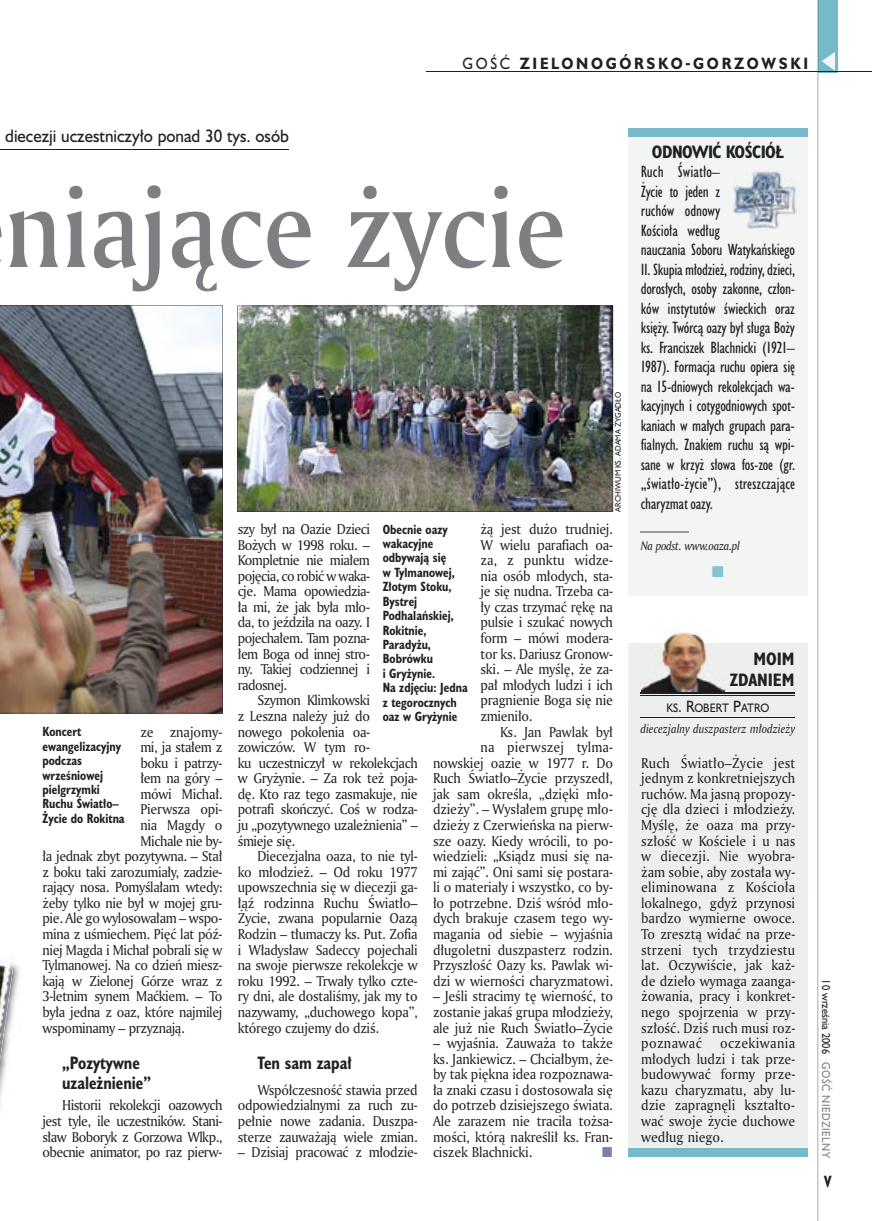
<style>
.page{position:relative;width:872px;height:1221px;background:#fff}
.page>*{position:absolute;margin:0;border:0;box-sizing:border-box;transform-origin:0 0}
.t1{font:108px "Amerigo Md PL";color:#7f7e83;scale:.9 1}
.t2{font:16.5px "Humanst 521 PL";color:#212125;scale:.94 1}
.t3{font:700 16.5px/19.5px "Humanst 521 Cn PL";color:#212125;scale:.94 1}
.t4{font:700 16.5px "Humanst 521 Cn PL";letter-spacing:-.03em;color:#212125}
.t5{font:700 16.5px/21px "Humanst 521 Cn PL";color:#212125;text-align:right}
.t6{font:15px/19.5px "Humanst 521 Cn PL";letter-spacing:-.02em;color:#212125}
.t7{font:700 15px "Humanst 521 PL";letter-spacing:.2em;color:#212125;scale:.9 1}
.t8{font:700 15px "Humanst 521 Cn PL";color:#212125;scale:.94 1}
.t9{font:13.8px/15.6px "Amerigo PL";letter-spacing:-.02em;color:#212125;text-align:justify;scale:.94 1}
.t10{font:700 12.3px/14.4px "Humanst 521 Cn PL";color:#212125;scale:.94 1}
.t11{font:italic 11.7px "Amerigo PL";color:#212125;scale:.94 1}
.t12{font:italic 11.7px "Amerigo PL";letter-spacing:-.03em;color:#212125;scale:.94 1}
.t13{font:11.25px "Humanst 521 PL";color:#212125;scale:.9 1}
.t14{font:10.5px "Humanst 521 PL";letter-spacing:.05em;color:#7f7e83;scale:.9 1}
.t15{font:10.5px "Humanst 521 PL";color:#212125;scale:.9 1}
.t16{font:7.5px "Humanst 521 PL";color:#212125;scale:.94 1}
.s1{font-weight:400}
.s2{font-size:15px}
</style>
<div class="page">
<div style="left:818px;top:0;width:19px;height:72px;background:#76baca"></div>
<hr style="left:817px;top:0;width:1px;height:1220px;background:#212125">
<svg style="left:821px;top:52px;width:14px;height:19px"></svg>
<hr style="left:425px;top:72px;width:447px;height:1px;background:#212125">
<hr style="left:0;top:149px;width:289px;height:1px;background:#212125">
<div style="left:628px;top:129px;width:180px;height:467px;background:#f3f4f4"></div>
<div style="left:628px;top:129px;width:180px;height:8px;background:#76baca"></div>
<hr style="left:640px;top:531px;width:49px;height:1px;background:#969599">
<div style="left:628px;top:643px;width:180px;height:514px;background:#edeeee"></div>
<div style="left:628px;top:1148px;width:180px;height:8px;background:#76baca"></div>
<img style="left:641px;top:632px;width:83px;height:60px">
<hr style="left:641px;top:692px;width:154px;height:1px;background:#212125">
<hr style="left:641px;top:694px;width:154px;height:1px;background:#212125">
<hr style="left:641px;top:717px;width:154px;height:1px;background:#212125">
<img style="left:0;top:305px;width:223px;height:408px">
<img style="left:237px;top:306px;width:376px;height:205px">
<img style="left:0;top:964px;width:20px;height:141px">
<img style="left:0;top:960px;width:15px;height:100px">
<img style="left:733px;top:169px;width:64px;height:59px">
<p class="t7" style="left:462px;top:53px;width:385px"><span class="s1">GOŚĆ</span> ZIELONOGÓRSKO-GORZOWSKI</p>
<p class="t2" style="left:5px;top:124px;width:303px">diecezji uczestniczyło ponad 30 tys. osób</p>
<h1 class="t1" style="left:5px;top:156px;width:624px">niające życie</h1>
<p class="t4" style="left:652px;top:140px;width:133px">ODNOWIĆ KOŚCIÓŁ</p>
<p class="t6" style="left:640px;top:162px;width:156px">Ruch Światło–<br>Życie to jeden z<br>ruchów odnowy<br>Kościoła według<br>nauczania Soboru Watykańskiego<br>II. Skupia młodzież, rodziny, dzieci, dorosłych, osoby zakonne, człon&shy;ków instytutów świeckich oraz księży. Twórcą oazy był sługa Boży ks. Franciszek Blachnicki (1921–<br>1987). Formacja ruchu opiera się na 15-dniowych rekolekcjach wa&shy;kacyjnych i cotygodniowych spot&shy;kaniach w małych grupach para&shy;fialnych. Znakiem ruchu są wpi&shy;sane w krzyż słowa fos-zoe (gr. „światło-życie”), streszczające charyzmat oazy.</p>
<p class="t12" style="left:640px;top:537px;width:107px">Na podst. www.oaza.pl</p>
<p class="t16" style="left:613px;top:511px;width:129px;rotate:-90deg">ARCHIWUM KS. ADAMA ŻYGADŁO</p>
<p class="t9" style="left:480px;top:521px;width:142px">żą jest dużo trudniej.<br>W wielu parafiach oa&shy;za, z punktu widze&shy;nia osób młodych, sta&shy;je się nudna. Trzeba ca&shy;ły czas trzymać rękę na pulsie i szukać nowych form – mówi modera&shy;tor ks. Dariusz Gronow&shy;ski. – Ale myślę, że za&shy;pał młodych ludzi i ich pragnienie Boga się nie zmieniło.</p>
<p class="t9" style="left:433px;top:723px;width:193px;text-align:right">Ks. Jan Pawlak był<br>na pierwszej tylma&shy;nowskiej oazie w 1977 r. Do<br>Ruch Światło–Życie przyszedł, jak sam określa, „dzięki mło&shy;dzieży”. – Wysłałem grupę mło&shy;dzieży z Czerwieńska na pierw&shy;sze oazy. Kiedy wrócili, to po&shy;wiedzieli: „Ksiądz musi się na&shy;mi zająć”. Oni sami się postara&shy;li o materiały i wszystko, co by&shy;ło potrzebne. Dziś wśród mło&shy;dych brakuje czasem tego wy&shy;magania od siebie – wyjaśnia długoletni duszpasterz rodzin.<br>Przyszłość Oazy ks. Pawlak wi&shy;dzi w wierności charyzmatowi.</p>
<p class="t9" style="left:433px;top:988px;width:193px">– Jeśli stracimy tę wierność, to zostanie jakaś grupa młodzieży, ale już nie Ruch Światło–Życie</p>
<p class="t9" style="left:433px;top:1034px;width:193px">– wyjaśnia. Zauważa to także ks. Jankiewicz. – Chciałbym, że&shy;by tak piękna idea rozpoznawa&shy;ła znaki czasu i dostosowała się do potrzeb dzisiejszego świata.<br>Ale zarazem nie traciła tożsa&shy;mości, którą nakreślił ks. Fran&shy;ciszek Blachnicki.</p>
<p class="t9" style="left:238px;top:521px;width:142px">szy był na Oazie Dzieci Bożych w 1998 roku. – Kompletnie nie miałem pojęcia, co robić w waka&shy;cje. Mama opowiedzia&shy;ła mi, że jak była mło&shy;da, to jeździła na oazy. I pojechałem. Tam pozna&shy;łem Boga od innej stro&shy;ny. Takiej codziennej i radosnej.</p>
<p class="t9" style="left:238px;top:692px;width:193px;text-align:left;text-indent:20px">Szymon Klimkowski<br>z Leszna należy już do nowego pokolenia oa&shy;zowiczów. W tym ro-<br>ku uczestniczył w rekolekcjach w Gryżynie. – Za rok też poja&shy;dę. Kto raz tego zasmakuje, nie potrafi skończyć. Coś w rodza&shy;ju „pozytywnego uzależnienia” – śmieje się.</p>
<p class="t9" style="left:238px;top:848px;width:193px;text-indent:20px">Diecezjalna oaza, to nie tyl&shy;ko młodzież. – Od roku 1977 upowszechnia się w diecezji ga&shy;łąź rodzinna Ruchu Światło– Życie, zwana popularnie Oazą Rodzin – tłumaczy ks. Put. Zofia i Władysław Sadeccy pojechali na swoje pierwsze rekolekcje w roku 1992. – Trwały tylko czte&shy;ry dni, ale dostaliśmy, jak my to nazywamy, „duchowego kopa”, którego czujemy do dziś.</p>
<p class="t3" style="left:257px;top:1052px;width:102px">Ten sam zapał</p>
<p class="t9" style="left:238px;top:1081px;width:193px;text-indent:20px">Współczesność stawia przed odpowiedzialnymi za ruch zu&shy;pełnie nowe zadania. Duszpa&shy;sterze zauważają wiele zmian.</p>
<p class="t9" style="left:238px;top:1143px;width:193px">– Dzisiaj pracować z młodzie-</p>
<p class="t10" style="left:383px;top:521px;width:92px">Obecnie oazy wakacyjne odbywają się<br>w Tylmanowej,<br>Złotym Stoku,<br>Bystrej<br>Podhalańskiej,<br>Rokitnie,<br>Paradyżu,<br>Bobrówku<br>i Gryżynie.<br>Na zdjęciu: Jedna z tegorocznych oaz w Gryżynie</p>
<p class="t5" style="left:730px;top:647px;width:66px">MOIM<br>ZDANIEM</p>
<p class="t13" style="left:666px;top:699px;width:116px">KS<span class="s2">. R</span>OBERT <span class="s2">P</span>ATRO</p>
<p class="t10" style="left:43px;top:724px;width:43px">Koncert</p>
<p class="t11" style="left:640px;top:721px;width:166px">diecezjalny duszpasterz młodzieży</p>
<p class="t10" style="left:43px;top:738px;width:89px">ewangelizacyjny podczas wrześniowej pielgrzymki<br>Ruchu Światło–<br>Życie do Rokitna</p>
<p class="t9" style="left:140px;top:723px;width:89px">ze znajomy-</p>
<p class="t9" style="left:140px;top:739px;width:89px">mi, ja stałem z</p>
<p class="t9" style="left:140px;top:754px;width:89px">boku i patrzy-</p>
<p class="t9" style="left:140px;top:770px;width:89px">łem na góry –</p>
<p class="t9" style="left:140px;top:785px;width:89px">mówi Michał.</p>
<p class="t9" style="left:140px;top:801px;width:89px">Pierwsza opi-</p>
<p class="t9" style="left:140px;top:816px;width:89px">nia Magdy o</p>
<p class="t9" style="left:140px;top:832px;width:89px">Michale nie by-</p>
<p class="t9" style="left:43px;top:848px;width:193px">ła jednak zbyt pozytywna. – Stał</p>
<p class="t9" style="left:43px;top:863px;width:193px">z boku taki zarozumiały, zadzie-</p>
<p class="t9" style="left:43px;top:879px;width:193px">rający nosa. Pomyślałam wtedy:</p>
<p class="t9" style="left:43px;top:894px;width:193px">żeby tylko nie był w mojej gru-</p>
<p class="t9" style="left:43px;top:910px;width:193px">pie. Ale go wylosowałam – wspo-</p>
<p class="t9" style="left:43px;top:925px;width:193px">mina z uśmiechem. Pięć lat póź-</p>
<p class="t9" style="left:43px;top:941px;width:193px">niej Magda i Michał pobrali się w</p>
<p class="t9" style="left:43px;top:957px;width:193px">Tylmanowej. Na co dzień miesz-</p>
<p class="t9" style="left:43px;top:972px;width:193px">kają w Zielonej Górze wraz z</p>
<p class="t9" style="left:43px;top:988px;width:193px">3-letnim synem Maćkiem. – To</p>
<p class="t9" style="left:43px;top:1003px;width:193px">była jedna z oaz, które najmilej</p>
<p class="t9" style="left:43px;top:1019px;width:153px">wspominamy – przyznają.</p>
<p class="t3" style="left:62px;top:1052px;width:96px">„Pozytywne uzależnienie”</p>
<p class="t9" style="left:43px;top:1097px;width:193px;text-indent:20px">Historii rekolekcji oazowych jest tyle, ile uczestników. Stani&shy;sław Boboryk z Gorzowa Wlkp., obecnie animator, po raz pierw-</p>
<p class="t9" style="left:641px;top:754px;width:165px">Ruch Światło–Życie jest jednym z konkretniejszych ruchów. Ma jasną propozy&shy;cję dla dzieci i młodzieży.<br>Myślę, że oaza ma przy&shy;szłość w Kościele i u nas w diecezji. Nie wyobra&shy;żam sobie, aby została wy&shy;eliminowana z Kościoła lokalnego, gdyż przynosi bardzo wymierne owoce.<br>To zresztą widać na prze&shy;strzeni tych trzydziestu lat. Oczywiście, jak każ&shy;de dzieło wymaga zaanga&shy;żowania, pracy i konkret&shy;nego spojrzenia w przy&shy;szłość. Dziś ruch musi roz&shy;poznawać</p>
<p class="t9" style="left:641px;top:1034px;width:165px;text-indent:79px">oczekiwania młodych ludzi i tak prze&shy;budowywać formy prze&shy;kazu charyzmatu, aby lu&shy;dzie zapragnęli kształto&shy;wać swoje życie duchowe według niego.</p>
<p class="t15" style="left:833px;top:979px;width:84px;rotate:90deg">10 września 2006</p>
<p class="t14" style="left:833px;top:1062px;width:108px;rotate:90deg">GOŚĆ NIEDZIELNY</p>
<p class="t8" style="left:824px;top:1171px;width:9px">V</p>
</div>
